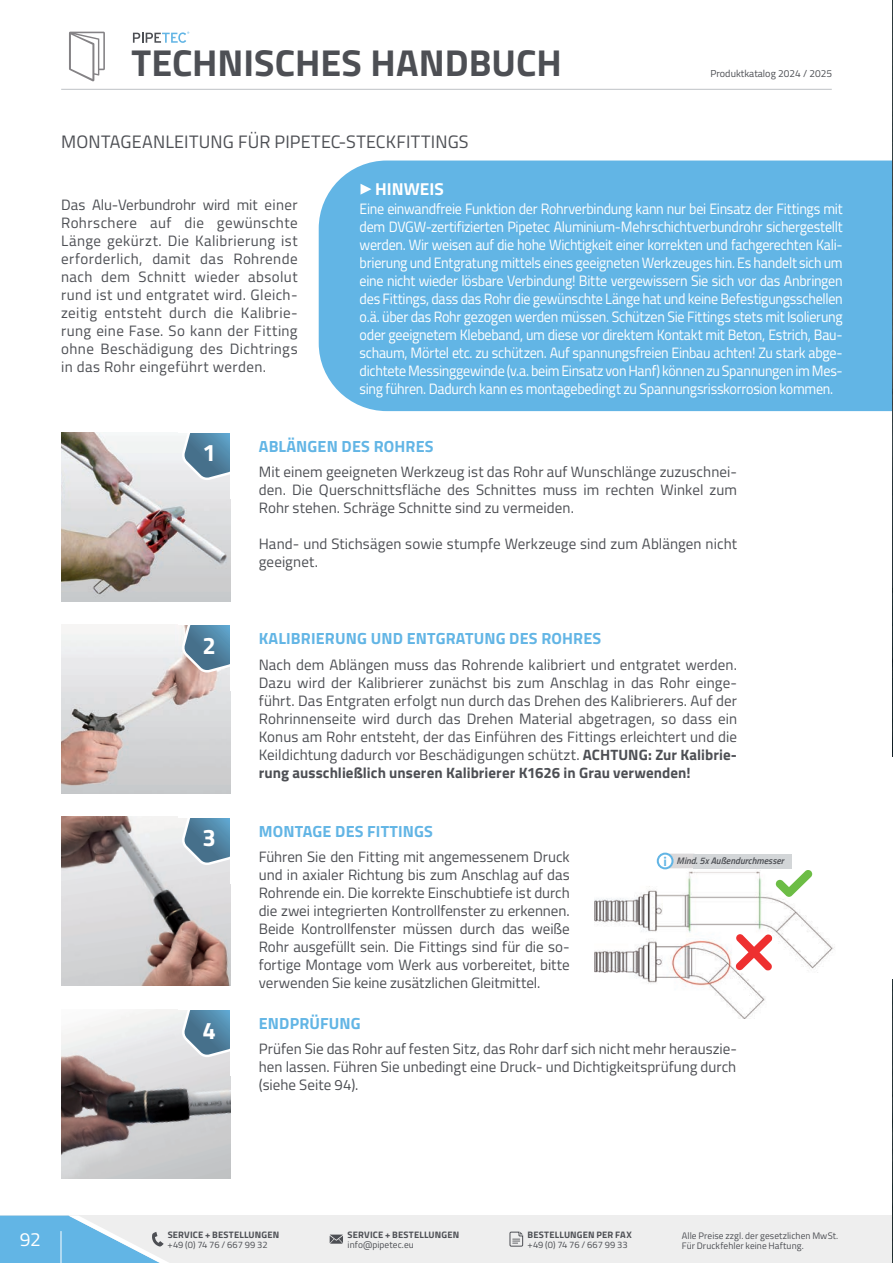
<style>
.page{position:relative;width:893px;height:1263px;background:#fff}
.page>*{position:absolute;margin:0;border:0;box-sizing:border-box;transform-origin:0 0}
.t1{font:700 37.5px "Titillium Web";color:#4d4f54}
.t2{font:700 24px "Titillium Web";color:#fff}
.t3{font:700 19.5px "Titillium Web";color:#fff}
.t4{font:19.2px "Titillium Web";color:#fff}
.t5{font:18px "Titillium Web";letter-spacing:.005em;color:#4d4f54}
.t6{font:700 17.25px "Titillium Web";color:#fff}
.t7{font:700 16.2px "Titillium Web";letter-spacing:.01em;color:#62b5e5}
.t8{font:15px/18px "Titillium Web";letter-spacing:.005em;color:#4d4f54;text-align:justify}
.t9{font:15px/18px "Titillium Web";letter-spacing:-.02em;color:#fff;text-align:justify;scale:.94 1}
.t10{font:10.2px "Titillium Web";color:#4d4f54}
.t11{font:italic 600 9.45px "Titillium Web";color:#4d4f54}
.t12{font:9.3px "Titillium Web";letter-spacing:.01em;color:#4d4f54}
.t13{font:700 9.3px "Titillium Web";letter-spacing:.02em;color:#4d4f54}
.s1{font-weight:700}
.s2{font-family:"Ubuntu";font-weight:700;font-style:normal;font-size:12px;color:#62b5e5}
</style>
<div class="page">
<div style="left:0;top:1215px;width:893px;height:48px;background:#eee"></div>
<svg style="left:509px;top:1231px;width:14px;height:16px"></svg>
<svg style="left:330px;top:1234px;width:13px;height:10px"></svg>
<hr style="left:61px;top:89px;width:771px;height:1px;background:#bec2c5">
<svg style="left:0;top:1215px;width:168px;height:48px"></svg>
<div style="left:319px;top:161px;width:528px;height:250px;background:#62b5e5"></div>
<img style="left:892px;top:565px;width:1px;height:698px">
<svg style="left:847px;top:0;width:46px;height:565px"></svg>
<img style="left:61px;top:625px;width:169px;height:168px">
<img style="left:61px;top:1009px;width:169px;height:169px">
<img style="left:61px;top:817px;width:169px;height:169px">
<img style="left:61px;top:432px;width:169px;height:169px">
<img style="left:594px;top:864px;width:241px;height:155px">
<svg style="left:662px;top:854px;width:31px;height:14px"></svg>
<div style="left:693px;top:854px;width:99px;height:14px;background:#d3d6d8"></div>
<div style="left:657px;top:853px;width:16px;height:16px;border:2px solid #62b5e5;border-radius:50%"></div>
<svg style="left:775px;top:869px;width:38px;height:28px"></svg>
<svg style="left:735px;top:934px;width:37px;height:36px"></svg>
<svg style="left:133px;top:32px;width:56px;height:11px"></svg>
<svg style="left:69px;top:32px;width:36px;height:49px"></svg>
<svg style="left:180px;top:432px;width:50px;height:50px;background:#80a2b7"></svg>
<svg style="left:180px;top:625px;width:50px;height:49px;background:#7897ab"></svg>
<svg style="left:180px;top:817px;width:50px;height:50px;background:#7fa1b6"></svg>
<svg style="left:180px;top:1009px;width:50px;height:50px;background:#7ea0b5"></svg>
<div style="left:841px;top:757px;width:52px;height:222px;background:#fff"></div>
<svg style="left:360px;top:184px;width:11px;height:11px"></svg>
<h1 class="t1" style="left:132px;top:34px;width:432px">TECHNISCHES HANDBUCH</h1>
<p class="t5" style="left:61px;top:129px;width:409px">MONTAGEANLEITUNG FÜR PIPETEC-STECKFITTINGS</p>
<p class="t10" style="left:711px;top:66px;width:123px">Produktkatalog 2024 / 2025</p>
<p class="t8" style="left:61px;top:195px;width:238px">Das Alu-Verbundrohr wird mit einer Rohrschere auf die gewünschte Länge gekürzt. Die Kalibrierung ist erforderlich, damit das Rohrende nach dem Schnitt wieder absolut rund ist und entgratet wird. Gleich&shy;zeitig entsteht durch die Kalibrie&shy;rung eine Fase. So kann der Fitting ohne Beschädigung des Dichtrings in das Rohr eingeführt werden.</p>
<p class="t6" style="left:375px;top:175px;width:70px">HINWEIS</p>
<p class="t9" style="left:360px;top:199px;width:515px">Eine einwandfreie Funktion der Rohrverbindung kann nur bei Einsatz der Fittings mit dem DVGW-zertifizierten Pipetec Aluminium-Mehrschichtverbundrohr sichergestellt werden. Wir weisen auf die hohe Wichtigkeit einer korrekten und fachgerechten Kali&shy;brierung und Entgratung mittels eines geeigneten Werkzeuges hin. Es handelt sich um eine nicht wieder lösbare Verbindung! Bitte vergewissern Sie sich vor das Anbringen des Fittings, dass das Rohr die gewünschte Länge hat und keine Befestigungsschellen o.ä. über das Rohr gezogen werden müssen. Schützen Sie Fittings stets mit Isolierung oder geeignetem Klebeband, um diese vor direktem Kontakt mit Beton, Estrich, Bau&shy;schaum, Mörtel etc. zu schützen. Auf spannungsfreien Einbau achten! Zu stark abge&shy;dichtete Messinggewinde (v.a. beim Einsatz von Hanf) können zu Spannungen im Mes&shy;sing führen. Dadurch kann es montagebedingt zu Spannungsrisskorrosion kommen.</p>
<h2 class="t2" style="left:202px;top:435px;width:15px">1</h2>
<p class="t7" style="left:259px;top:434px;width:176px">ABLÄNGEN DES ROHRES</p>
<p class="t8" style="left:259px;top:462px;width:480px">Mit einem geeigneten Werkzeug ist das Rohr auf Wunschlänge zuzuschnei&shy;den. Die Querschnittsfläche des Schnittes muss im rechten Winkel zum Rohr stehen. Schräge Schnitte sind zu vermeiden.</p>
<p class="t8" style="left:259px;top:534px;width:480px">Hand- und Stichsägen sowie stumpfe Werkzeuge sind zum Ablängen nicht geeignet.</p>
<h3 class="t3" style="left:212px;top:623px;width:12px">2</h3>
<p class="t7" style="left:259px;top:626px;width:344px">KALIBRIERUNG UND ENTGRATUNG DES ROHRES</p>
<h2 class="t2" style="left:202px;top:627px;width:15px">2</h2>
<p class="t8" style="left:259px;top:655px;width:480px">Nach dem Ablängen muss das Rohrende kalibriert und entgratet werden.<br>Dazu wird der Kalibrierer zunächst bis zum Anschlag in das Rohr einge&shy;führt. Das Entgraten erfolgt nun durch das Drehen des Kalibrierers. Auf der Rohrinnenseite wird durch das Drehen Material abgetragen, so dass ein Konus am Rohr entsteht, der das Einführen des Fittings erleichtert und die Keildichtung dadurch vor Beschädigungen schützt. <span class="s1">ACHTUNG: Zur Kalibrie&shy;rung ausschließlich unseren Kalibrierer K1626 in Grau verwenden!</span></p>
<h3 class="t3" style="left:212px;top:815px;width:12px">3</h3>
<p class="t7" style="left:259px;top:819px;width:176px">MONTAGE DES FITTINGS</p>
<h2 class="t2" style="left:202px;top:820px;width:15px">3</h2>
<h2 class="t2" style="left:202px;top:1012px;width:15px">4</h2>
<p class="t8" style="left:259px;top:847px;width:312px">Führen Sie den Fitting mit angemessenem Druck und in axialer Richtung bis zum Anschlag auf das Rohrende ein. Die korrekte Einschubtiefe ist durch die zwei integrierten Kontrollfenster zu erkennen.<br>Beide Kontrollfenster müssen durch das weiße Rohr ausgefüllt sein. Die Fittings sind für die so&shy;fortige Montage vom Werk aus vorbereitet, bitte verwenden Sie keine zusätzlichen Gleitmittel.</p>
<p class="t7" style="left:259px;top:1011px;width:104px">ENDPRÜFUNG</p>
<p class="t11" style="left:663px;top:854px;width:122px"><span class="s2">i</span> Mind. 5x Außendurchmesser</p>
<p class="t8" style="left:259px;top:1039px;width:480px">Prüfen Sie das Rohr auf festen Sitz, das Rohr darf sich nicht mehr herauszie&shy;hen lassen. Führen Sie unbedingt eine Druck- und Dichtigkeitsprüfung durch (siehe Seite 94).</p>
<p class="t4" style="left:20px;top:1225px;width:23px">92</p>
<p class="t13" style="left:168px;top:1227px;width:113px">SERVICE + BESTELLUNGEN</p>
<p class="t12" style="left:168px;top:1237px;width:102px">+49 (0) 74 76 / 667 99 32</p>
<p class="t13" style="left:348px;top:1227px;width:113px">SERVICE + BESTELLUNGEN</p>
<p class="t12" style="left:348px;top:1237px;width:68px">info@pipetec.eu</p>
<p class="t13" style="left:528px;top:1227px;width:106px">BESTELLUNGEN PER FAX</p>
<p class="t12" style="left:528px;top:1237px;width:102px">+49 (0) 74 76 / 667 99 33</p>
<p class="t12" style="left:682px;top:1229px;width:158px">Alle Preise zzgl. der gesetzlichen MwSt.</p>
<p class="t12" style="left:682px;top:1239px;width:123px">Für Druckfehler keine Haftung.</p>
</div>
